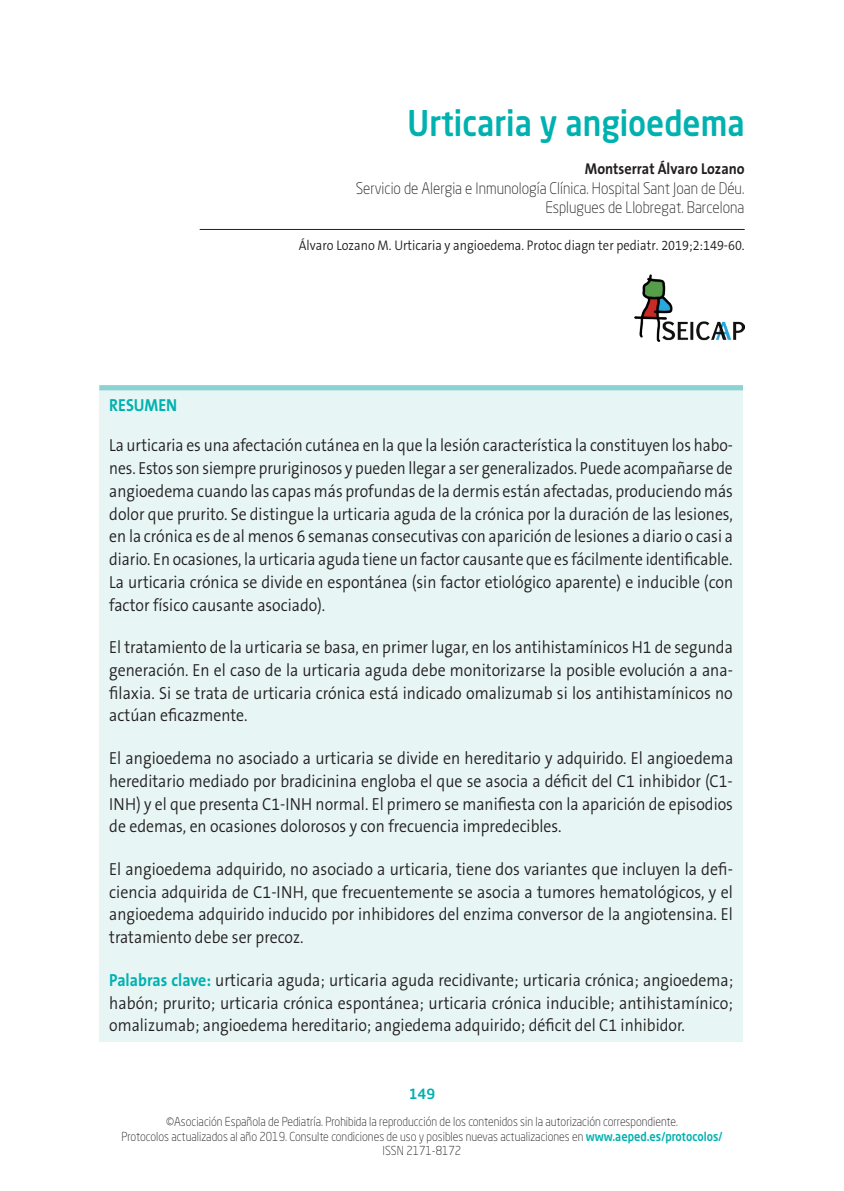
<style>
.page{position:relative;width:844px;height:1191px;background:#fff}
.page>*{position:absolute;margin:0;border:0;box-sizing:border-box;transform-origin:0 0}
._02_AUTOR{font:500 35px "Neo Sans Std";color:#00b1b0;scale:.9 1}
._06_TEXTO_COMUN{font:300 17.5px/22.8px "The Sans B Plus W4";color:#231f20;text-align:justify;scale:.89 1}
._06_TEXTO_COMUN-2{font:300 17.5px/22.8px "The Sans B Plus W4";color:#231f20;text-align:justify;scale:.91 1}
._06_TEXTO_COMUN-3{font:300 17.5px/22.8px "The Sans B Plus W4";color:#231f20;text-align:justify;scale:.9 1}
._05_TITULO_1{font:700 17.5px "The Sans B Plus W7";color:#00b1b0;scale:.9 1}
._03_FILIACIONES{font:300 15.75px/19.2px "Neo Sans Std";color:#231f20;text-align:right;scale:.9 1}
._02_AUTOR-2{font:700 15.75px "The Sans B Plus W7";color:#231f20;scale:.9 1}
._04_CITADO{font:300 14px "The Sans B Plus W4";color:#231f20;scale:.9 1}
.t1{font:500 14px "Neo Sans Std";color:#00b1b0}
.t2{font:300 12.25px "Neo Sans Std";color:#231f20;scale:.9 1}
.s1{font-family:"The Sans B Plus W7";font-weight:700;color:#00b1b0}
.s2{font-weight:500;color:#00b1b0}
</style>
<div class="page">
<hr style="left:200px;top:229px;width:544px;height:1px;background:#231f20">
<div style="left:99px;top:388px;width:643px;height:653px;background:#e7f5f4"></div>
<div style="left:99px;top:385px;width:643px;height:5px;background:#8bd2d3"></div>
<img style="left:634px;top:274px;width:110px;height:67px">
<p class="_02_AUTOR" style="left:407px;top:101px;width:376px">Urticaria y angioedema</p>
<p class="_02_AUTOR-2" style="left:584px;top:159px;width:179px">Montserrat Álvaro Lozano</p>
<p class="_03_FILIACIONES" style="left:355px;top:179px;width:433px">Servicio de Alergia e Inmunología Clínica. Hospital Sant Joan de Déu.<br>Esplugues de Llobregat. Barcelona</p>
<p class="_04_CITADO" style="left:299px;top:236px;width:497px">Álvaro Lozano M. Urticaria y angioedema. Protoc diagn ter pediatr. 2019;2:149-60.</p>
<p class="_05_TITULO_1" style="left:109px;top:393px;width:77px">RESUMEN</p>
<p class="_06_TEXTO_COMUN" style="left:109px;top:434px;width:702px">La urticaria es una afectación cutánea en la que la lesión característica la constituyen los habo&shy;nes. Estos son siempre pruriginosos y pueden llegar a ser generalizados. Puede acompañarse de angioedema cuando las capas más profundas de la dermis están afectadas, produciendo más dolor que prurito. Se distingue la urticaria aguda de la crónica por la duración de las lesiones, en la crónica es de al menos 6 semanas consecutivas con aparición de lesiones a diario o casi a diario. En ocasiones, la urticaria aguda tiene un factor causante que es fácilmente identificable.<br>La urticaria crónica se divide en espontánea (sin factor etiológico aparente) e inducible (con factor físico causante asociado).</p>
<p class="_06_TEXTO_COMUN-3" style="left:109px;top:636px;width:694px">El tratamiento de la urticaria se basa, en primer lugar, en los antihistamínicos H1 de segunda generación. En el caso de la urticaria aguda debe monitorizarse la posible evolución a ana&shy;filaxia. Si se trata de urticaria crónica está indicado omalizumab si los antihistamínicos no actúan eficazmente.</p>
<p class="_06_TEXTO_COMUN-2" style="left:109px;top:747px;width:687px">El angioedema no asociado a urticaria se divide en hereditario y adquirido. El angioedema hereditario mediado por bradicinina engloba el que se asocia a déficit del C1 inhibidor (C1- INH) y el que presenta C1-INH normal. El primero se manifiesta con la aparición de episodios de edemas, en ocasiones dolorosos y con frecuencia impredecibles.</p>
<p class="_06_TEXTO_COMUN-2" style="left:109px;top:857px;width:686px">El angioedema adquirido, no asociado a urticaria, tiene dos variantes que incluyen la defi&shy;ciencia adquirida de C1-INH, que frecuentemente se asocia a tumores hematológicos, y el angioedema adquirido inducido por inhibidores del enzima conversor de la angiotensina. El tratamiento debe ser precoz.</p>
<p class="_06_TEXTO_COMUN-3" style="left:109px;top:968px;width:694px"><span class="s1">Palabras clave:</span> urticaria aguda; urticaria aguda recidivante; urticaria crónica; angioedema; habón; prurito; urticaria crónica espontánea; urticaria crónica inducible; antihistamínico; omalizumab; angioedema hereditario; angiedema adquirido; déficit del C1 inhibidor.</p>
<p class="t1" style="left:408px;top:1085px;width:28px">149</p>
<p class="t2" style="left:166px;top:1114px;width:570px">©Asociación Española de Pediatría. Prohibida la reproducción de los contenidos sin la autorización correspondiente.</p>
<p class="t2" style="left:121px;top:1128px;width:669px">Protocolos actualizados al año 2019. Consulte condiciones de uso y posibles nuevas actualizaciones en <span class="s2">www.aeped.es/protocolos/</span></p>
<p class="t2" style="left:382px;top:1143px;width:89px">ISSN 2171-8172</p>
</div>
